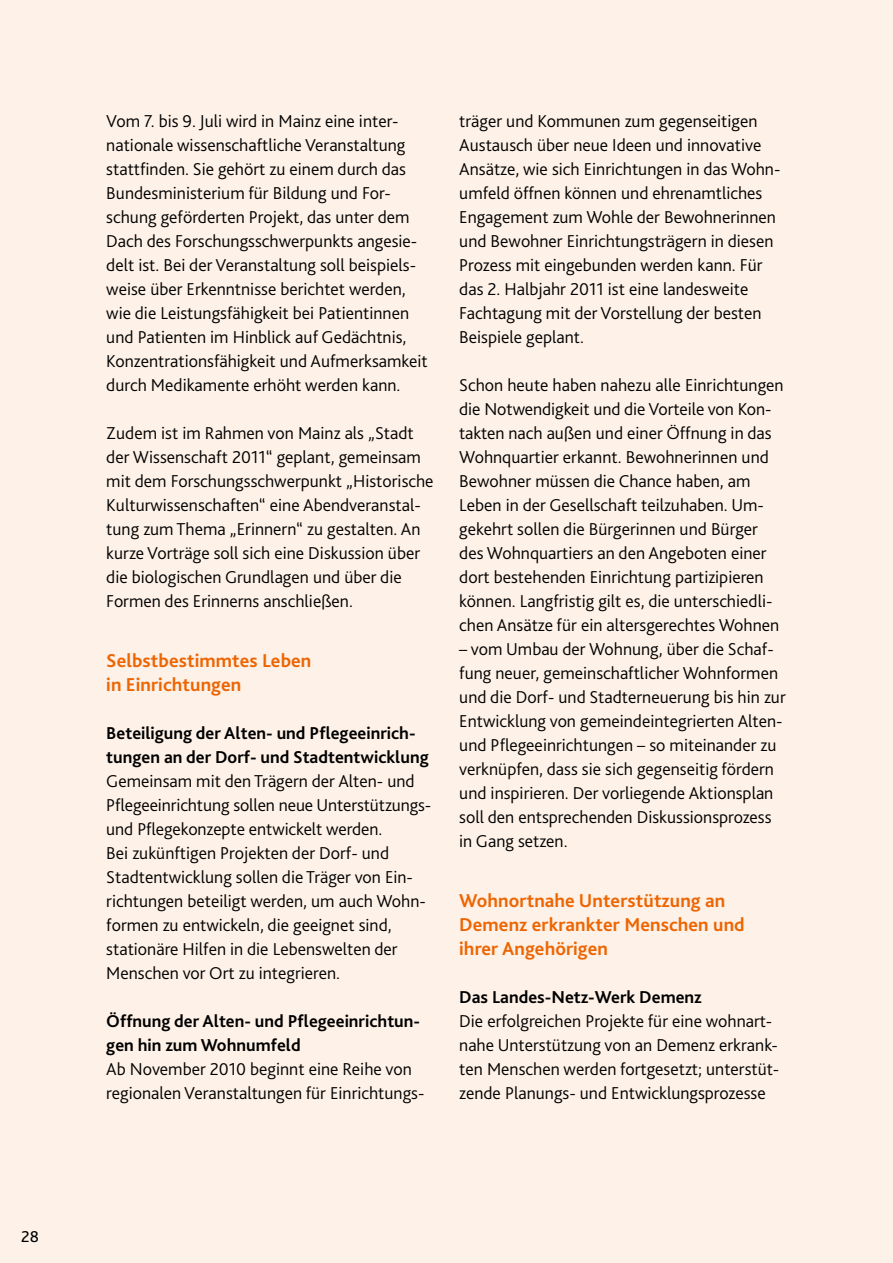
<style>
.page{position:relative;width:893px;height:1263px;background:#fef1e7}
.page>*{position:absolute;margin:0;border:0;box-sizing:border-box;transform-origin:0 0}
.t1{font:700 19.5px/24px "Bliss 2";letter-spacing:.005em;color:#ec6502}
.t2{font:300 18px/24px "Bliss 2";color:#000}
.t3{font:700 18px/24px "Bliss 2";color:#000}
.t4{font:16.5px "Bliss 2";color:#000}
</style>
<div class="page">
<p class="t4" style="left:21px;top:1226px;width:19px">28</p>
<p class="t2" style="left:106px;top:108px;width:323px">Vom 7. bis 9. Juli wird in Mainz eine inter&shy;nationale wissenschaftliche Veranstaltung stattfinden. Sie gehört zu einem durch das Bundesministerium für Bildung und For&shy;schung geförderten Projekt, das unter dem Dach des Forschungsschwerpunkts angesie&shy;delt ist. Bei der Veranstaltung soll beispiels&shy;weise über Erkenntnisse berichtet werden, wie die Leistungsfähigkeit bei Patientinnen und Patienten im H inblick auf Gedächtnis, Konzentrationsfähigkeit und Aufmerksamkeit durch Medikamente erhöht werden kann.</p>
<p class="t2" style="left:106px;top:420px;width:329px">Zudem ist im Rahmen von Mainz als „Stadt der Wissenschaft 2011“ geplant, gemeinsam mit dem Forschungsschwerpunkt „H istorische Kulturwissenschaften“ eine Abendveranstal&shy;tung zum Thema „Erinnern“ zu gestalten. An kurze Vorträge soll sich eine Diskussion über die biologischen Grundlagen und über die Formen des Erinnerns anschließen.</p>
<p class="t1" style="left:106px;top:648px;width:207px">Selbstbestimmtes Leben in Einrichtungen</p>
<p class="t3" style="left:106px;top:720px;width:324px">Beteiligung der Alten- und Pflegeeinrich&shy;tungen an der Dorf- und Stadtentwicklung</p>
<p class="t2" style="left:106px;top:768px;width:326px">Gemeinsam mit den Trägern der Alten- und Pflegeeinrichtung sollen neue Unterstützungs&shy;und Pflegekonzepte entwickelt werden.<br>Bei zukünftigen Projekten der Dorf- und Stadtentwicklung sollen die Träger von Ein&shy;richtungen beteiligt werden, um auch Wohn&shy;formen zu entwickeln, die geeignet sind, stationäre H ilfen in die Lebenswelten der Menschen vor Ort zu integrieren.</p>
<p class="t3" style="left:106px;top:1008px;width:315px">Öffnung der Alten- und Pflegeeinrichtun&shy;gen hin zum Wohnumfeld</p>
<p class="t2" style="left:106px;top:1056px;width:320px">Ab November 2010 beginnt eine Reihe von regionalen Veranstaltungen für Einrichtungs-</p>
<p class="t2" style="left:459px;top:108px;width:323px">träger und Kommunen zum gegenseitigen Austausch über neue Ideen und innovative Ansätze, wie sich Einrichtungen in das Wohn&shy;umfeld öffnen können und ehrenamtliches Engagement zum Wohle der Bewohnerinnen und Bewohner Einrichtungsträgern in diesen Prozess mit eingebunden werden kann. Für das 2. Halbjahr 2011 ist eine landesweite Fachtagung mit der Vorstellung der besten Beispiele geplant.</p>
<p class="t2" style="left:459px;top:372px;width:326px">Schon heute haben nahezu alle Einrichtungen die Notwendigkeit und die Vorteile von Kon&shy;takten nach außen und einer Öffnung in das Wohnquartier erkannt. Bewohnerinnen und Bewohner müssen die Chance haben, am Leben in der Gesellschaft teilzuhaben. Um&shy;gekehrt sollen die Bürgerinnen und Bürger des Wohnquartiers an den Angeboten einer dort bestehenden Einrichtung partizipieren können. Langfristig gilt es, die unterschiedli&shy;chen Ansätze für ein altersgerechtes Wohnen</p>
<p class="t2" style="left:459px;top:636px;width:328px">– vom Umbau der Wohnung, über die Schaf&shy;fung neuer, gemeinschaftlicher Wohnformen und die Dorf- und Stadterneuerung bis hin zur Entwicklung von gemeindeintegrierten Alten&shy;und Pflegeeinrichtungen – so miteinander zu verknüpfen, dass sie sich gegenseitig fördern und inspirieren. Der vorliegende Aktionsplan soll den entsprechenden Diskussionsprozess in Gang setzen.</p>
<p class="t1" style="left:459px;top:888px;width:287px">Wohnortnahe Unterstützung an<br>Demenz erkrankter Menschen und ihrer Angehörigen</p>
<p class="t3" style="left:459px;top:984px;width:244px">Das Landes-Netz-Werk Demenz</p>
<p class="t2" style="left:459px;top:1008px;width:322px">Die erfolgreichen Projekte für eine wohnart&shy;nahe Unterstützung von an Demenz erkrank&shy;ten Menschen werden fortgesetzt; unterstüt&shy;zende Planungs- und Entwicklungsprozesse</p>
</div>
